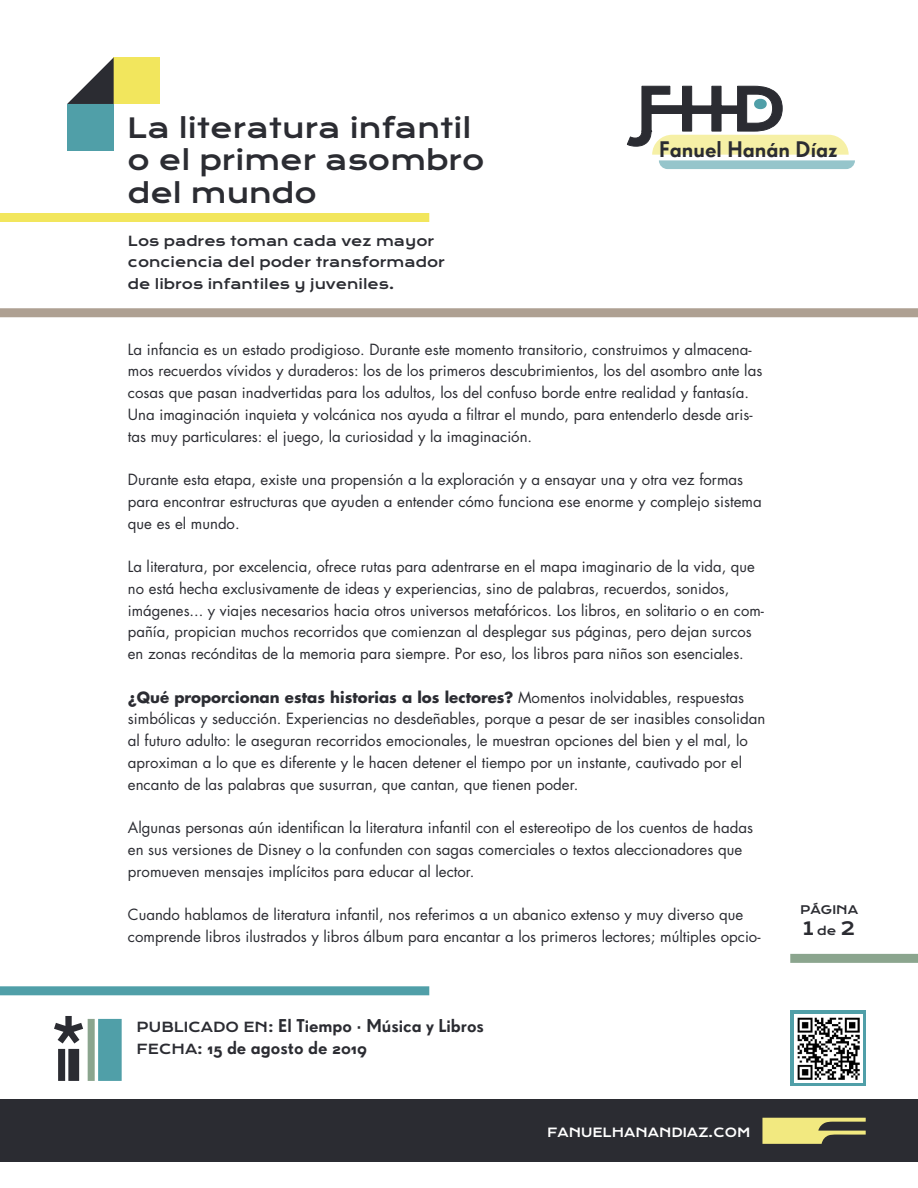
<style>
.page{position:relative;width:918px;height:1188px;background:#fff}
.page>*{position:absolute;margin:0;border:0;box-sizing:border-box;transform-origin:0 0}
.t1{font:27px/32.4px "Krona One";color:#2b2c32}
.t2{font:500 21.9px "Super Grotesk A";color:#2b2c32}
.t3{font:500 18px/21.6px "Super Grotesk A";color:#2b2c32}
.t4{font:18px "Krona One";color:#2b2c32}
.t5{font:15px/21.8px "Futura Std";color:#2b2c32}
.t6{font:13.5px/21.8px "Krona One";color:#2b2c32}
.t7{font:12.3px "Krona One";color:#fff}
.t8{font:11.55px "Krona One";color:#2b2c32}
.s1{font-weight:700}
.s2{font-family:"Krona One";font-weight:400;font-size:13.5px}
.s3{font-size:11.55px}
</style>
<div class="page">
<div style="left:790px;top:1010px;width:76px;height:76px;background:#509fa8"></div>
<div style="left:0;top:1100px;width:918px;height:62px;background:#2b2c32"></div>
<svg style="left:626px;top:85px;width:229px;height:84px"></svg>
<div style="left:67px;top:104px;width:47px;height:47px;background:#509fa8"></div>
<div style="left:114px;top:57px;width:46px;height:47px;background:#f2e65d"></div>
<svg style="left:67px;top:57px;width:47px;height:47px"></svg>
<svg style="left:762px;top:1118px;width:104px;height:26px"></svg>
<div style="left:58px;top:1049px;width:7px;height:32px;background:#2b2c32"></div>
<div style="left:68px;top:1049px;width:11px;height:32px;background:#2b2c32"></div>
<div style="left:88px;top:1019px;width:7px;height:62px;background:#8ba58e"></div>
<div style="left:98px;top:1019px;width:24px;height:62px;background:#509fa8"></div>
<svg style="left:54px;top:1016px;width:29px;height:28px"></svg>
<img style="left:794px;top:1014px;width:69px;height:69px">
<div style="left:0;top:213px;width:429px;height:9px;background:#f2e65d"></div>
<div style="left:0;top:986px;width:429px;height:9px;background:#509fa8"></div>
<div style="left:0;top:308px;width:918px;height:9px;background:#aea092"></div>
<div style="left:790px;top:954px;width:128px;height:9px;background:#8ba58e"></div>
<p class="t1" style="left:127px;top:112px;width:359px">La literatura infantil o el primer asombro del mundo</p>
<p class="t6" style="left:128px;top:230px;width:319px">Los padres toman cada vez mayor conciencia del poder transformador de libros infantiles y juveniles.</p>
<p class="t2" style="left:659px;top:136px;width:180px">Fanuel Hanán Díaz</p>
<p class="t5" style="left:128px;top:338px;width:636px">La infancia es un estado prodigioso. Durante este momento transitorio, construimos y almacena&shy;mos recuerdos vívidos y duraderos: los de los primeros descubrimientos, los del asombro ante las cosas que pasan inadvertidas para los adultos, los del confuso borde entre realidad y fantasía.<br>Una imaginación inquieta y volcánica nos ayuda a filtrar el mundo, para entenderlo desde aris&shy;tas muy particulares: el juego, la curiosidad y la imaginación.</p>
<p class="t5" style="left:128px;top:469px;width:635px">Durante esta etapa, existe una propensión a la exploración y a ensayar una y otra vez formas para encontrar estructuras que ayuden a entender cómo funciona ese enorme y complejo sistema que es el mundo.</p>
<p class="t5" style="left:128px;top:556px;width:637px">La literatura, por excelencia, ofrece rutas para adentrarse en el mapa imaginario de la vida, que no está hecha exclusivamente de ideas y experiencias, sino de palabras, recuerdos, sonidos, imágenes... y viajes necesarios hacia otros universos metafóricos. Los libros, en solitario o en com&shy;pañía, propician muchos recorridos que comienzan al desplegar sus páginas, pero dejan surcos en zonas recónditas de la memoria para siempre. Por eso, los libros para niños son esenciales.</p>
<p class="t5" style="left:128px;top:686px;width:639px"><span class="s1">¿Qué proporcionan estas historias a los lectores?</span> Momentos inolvidables, respuestas simbólicas y seducción. Experiencias no desdeñables, porque a pesar de ser inasibles consolidan al futuro adulto: le aseguran recorridos emocionales, le muestran opciones del bien y el mal, lo aproximan a lo que es diferente y le hacen detener el tiempo por un instante, cautivado por el encanto de las palabras que susurran, que cantan, que tienen poder.</p>
<p class="t5" style="left:128px;top:817px;width:627px">Algunas personas aún identifican la literatura infantil con el estereotipo de los cuentos de hadas en sus versiones de Disney o la confunden con sagas comerciales o textos aleccionadores que promueven mensajes implícitos para educar al lector.</p>
<p class="t5" style="left:128px;top:904px;width:634px">Cuando hablamos de literatura infantil, nos referimos a un abanico extenso y muy diverso que comprende libros ilustrados y libros álbum para encantar a los primeros lectores; múltiples opcio-</p>
<p class="t3" style="left:137px;top:1015px;width:349px"><span class="s2">PUBLICADO EN:</span> El Tiempo · Música y Libros<br><span class="s2">FECHA:</span> 15 de agosto de 2019</p>
<p class="t7" style="left:547px;top:1125px;width:205px">FANUELHANANDIAZ.COM</p>
<p class="t8" style="left:800px;top:902px;width:60px">PÁGINA</p>
<p class="t4" style="left:803px;top:917px;width:54px">1<span class="s3">de</span>2</p>
</div>
